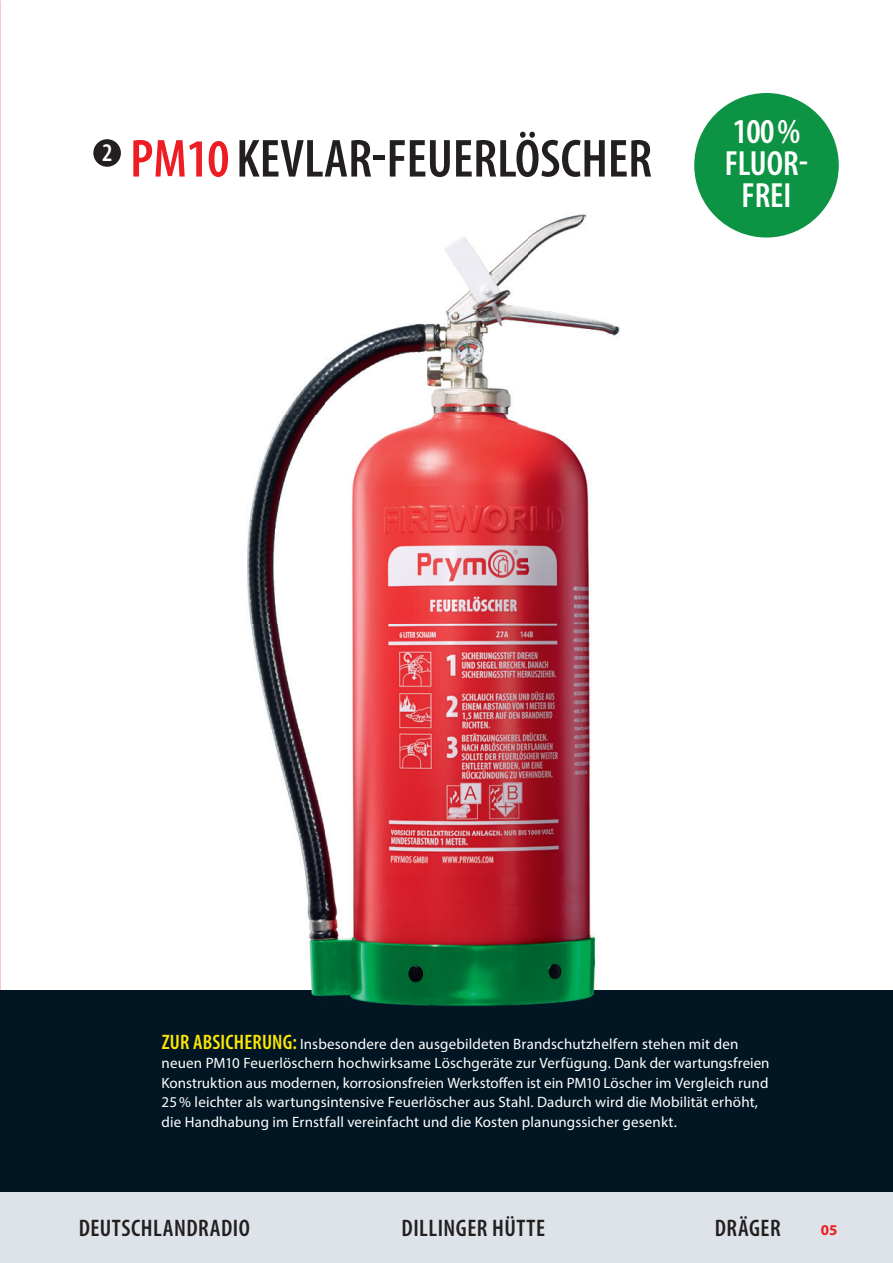
<style>
.page{position:relative;width:893px;height:1263px;background:#fff}
.page>*{position:absolute;margin:0;border:0;box-sizing:border-box;transform-origin:0 0}
.t1{font:600 condensed 54px "Myriad Pro";color:#231f20}
.t2{font:600 condensed 35.1px/32.1px "Myriad Pro";color:#fff;text-align:center}
.t3{font:600 condensed 25.5px "Myriad Pro";color:#fff}
.t4{font:600 condensed 24px "Myriad Pro";letter-spacing:.02em;color:#231f20}
.t5{font:15px/19.5px "Myriad Pro";letter-spacing:.01em;color:#fff}
.t6{font:700 15px "Myriad Pro";color:#ee1d23}
.s1{color:#ee1d23}
.s2{font-weight:600;font-stretch:condensed;font-size:21px;color:#fce705}
</style>
<div class="page">
<div style="left:0;top:991px;width:893px;height:253px;background:#011622"></div>
<div style="left:93px;top:139px;width:28px;height:28px;background:#231f20;border-radius:50%"></div>
<div style="left:694px;top:93px;width:145px;height:145px;background:#0d9344;border-radius:50%"></div>
<img style="left:224px;top:214px;width:406px;height:792px">
<div style="left:0;top:1192px;width:893px;height:71px;background:#dde3e8"></div>
<h3 class="t3" style="left:102px;top:137px;width:12px">2</h3>
<h1 class="t1" style="left:130px;top:125px;width:523px"><span class="s1">PM10</span> KEVLAR-FEUERLÖSCHER</h1>
<h2 class="t2" style="left:725px;top:114px;width:85px">100 %<br>FLUOR-<br>FREI</h2>
<p class="t5" style="left:162px;top:1033px;width:609px"><span class="s2">ZUR ABSICHERUNG:</span> Insbesondere den ausgebildeten Brandschutzhelfern stehen mit den neuen PM10 Feuerlöschern hochwirksame Löschgeräte zur Verfügung. Dank der wartungsfreien Konstruktion aus modernen, korrosionsfreien Werkstoffen ist ein PM10 Löscher im Vergleich rund 25 % leichter als wartungsintensive Feuerlöscher aus Stahl. Dadurch wird die Mobilität erhöht, die Handhabung im Ernstfall vereinfacht und die Kosten planungssicher gesenkt.</p>
<h3 class="t4" style="left:79px;top:1213px;width:173px">DEUTSCHLANDRADIO</h3>
<h3 class="t4" style="left:402px;top:1213px;width:145px">DILLINGER HÜTTE</h3>
<h3 class="t4" style="left:715px;top:1213px;width:67px">DRÄGER</h3>
<p class="t6" style="left:821px;top:1220px;width:18px">05</p>
</div>
